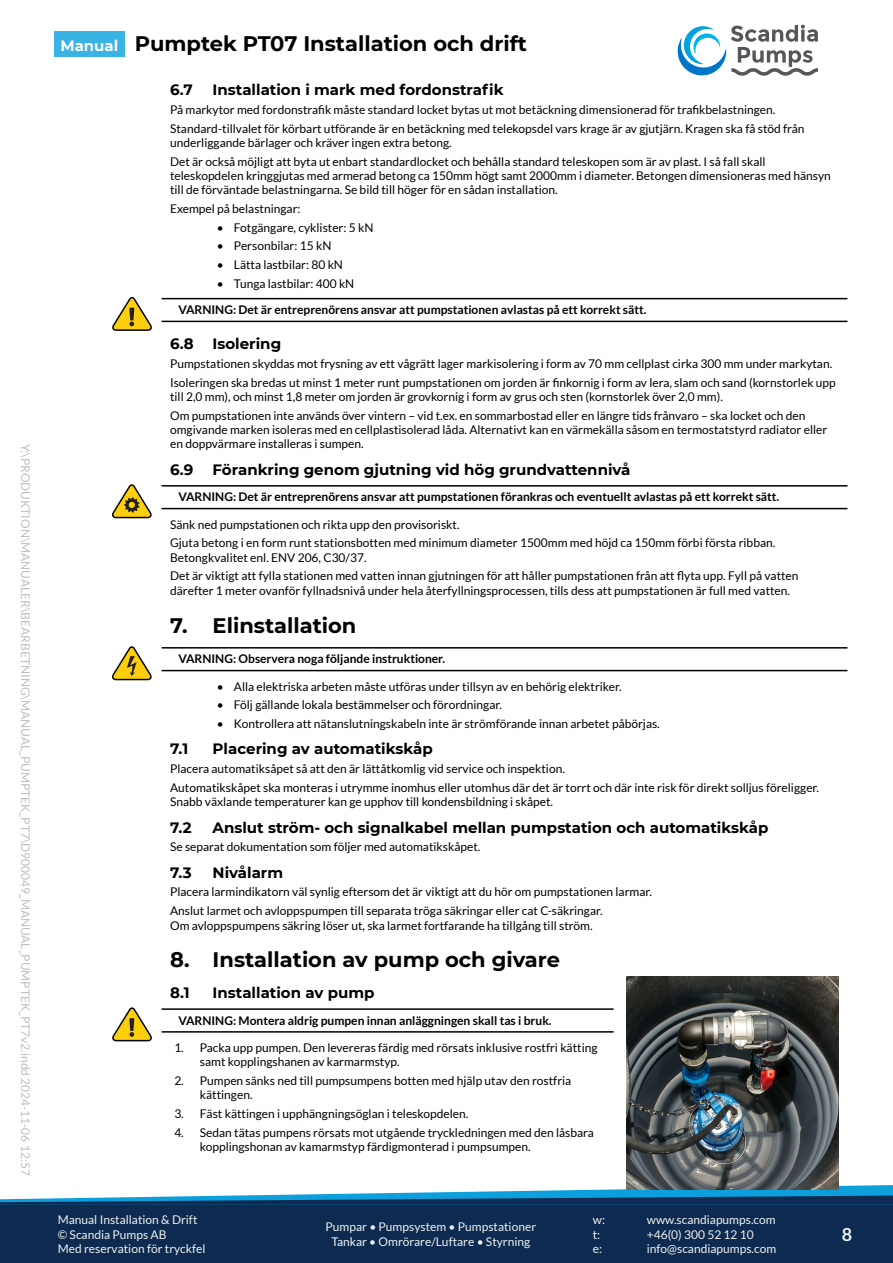
<style>
.page{position:relative;width:893px;height:1263px;background:#fff}
.page>*{position:absolute;margin:0;border:0;box-sizing:border-box;transform-origin:0 0}
.t1{font:700 21px "Montserrat";color:#000}
.t2{font:700 18px "Lato";color:#edf0ef}
.t3{font:700 15px "Montserrat";color:#000}
.t4{font:700 15px "Montserrat";color:#fff}
.content-sm{font:12px/14.4px "Lato";color:#000}
.t5{font:700 12px "Lato";color:#000}
.t6{font:12px/14.4px "Lato";color:#edf0ef}
.t7{font:12px "Lato";color:#c0bebe}
</style>
<div class="page">
<svg style="left:677px;top:25px;width:141px;height:51px"></svg>
<div style="left:0;top:1203px;width:893px;height:60px;background:#0d2b51"></div>
<svg style="left:0;top:1185px;width:893px;height:20px"></svg>
<div style="left:54px;top:32px;width:71px;height:25px;background:#38b3e4"></div>
<hr style="left:162px;top:298px;width:685px;height:1px;background:#000">
<hr style="left:162px;top:321px;width:685px;height:1px;background:#000">
<hr style="left:162px;top:485px;width:685px;height:2px;background:#000">
<hr style="left:162px;top:508px;width:685px;height:1px;background:#000">
<hr style="left:162px;top:647px;width:685px;height:1px;background:#000">
<hr style="left:162px;top:670px;width:685px;height:1px;background:#000">
<hr style="left:162px;top:1008px;width:452px;height:2px;background:#000">
<hr style="left:162px;top:1031px;width:452px;height:1px;background:#000">
<svg style="left:112px;top:297px;width:40px;height:34px"></svg>
<svg style="left:112px;top:484px;width:40px;height:35px"></svg>
<svg style="left:112px;top:646px;width:40px;height:35px"></svg>
<img style="left:626px;top:977px;width:213px;height:212px">
<svg style="left:112px;top:1007px;width:40px;height:35px"></svg>
<p class="t7" style="left:32px;top:444px;width:733px;rotate:90deg">Y:\PRODUKTION\MANUALER\BEARBETNING\MANUAL_PUMPTEK_PT7\D900049_MANUAL_PUMPTEK_PT7v2.indd 2024-11-06 12:57</p>
<p class="t4" style="left:60px;top:35px;width:60px">Manual</p>
<h1 class="t1" style="left:135px;top:29px;width:394px">Pumptek PT07 Installation och drift</h1>
<p class="t3" style="left:170px;top:79px;width:24px">6.7</p>
<p class="t3" style="left:213px;top:79px;width:292px">Installation i mark med fordonstrafik</p>
<p class="content-sm" style="left:170px;top:102px;width:607px">På markytor med fordonstrafik måste standard locket bytas ut mot betäckning dimensionerad för trafikbelastningen.</p>
<p class="content-sm" style="left:170px;top:121px;width:636px">Standard-tillvalet för körbart utförande är en betäckning med telekopsdel vars krage är av gjutjärn. Kragen ska få stöd från underliggande bärlager och kräver ingen extra betong.</p>
<p class="content-sm" style="left:170px;top:154px;width:662px">Det är också möjligt att byta ut enbart standardlocket och behålla standard teleskopen som är av plast. I så fall skall teleskopdelen kringgjutas med armerad betong ca 150mm högt samt 2000mm i diameter. Betongen dimensioneras med hänsyn till de förväntade belastningarna. Se bild till höger för en sådan installation.</p>
<p class="content-sm" style="left:170px;top:201px;width:132px">Exempel på belastningar:</p>
<p class="content-sm" style="left:217px;top:220px;width:158px">• Fotgängare, cyklister: 5 kN</p>
<p class="content-sm" style="left:217px;top:239px;width:116px">• Personbilar: 15 kN</p>
<p class="content-sm" style="left:217px;top:257px;width:128px">• Lätta lastbilar: 80 kN</p>
<p class="content-sm" style="left:217px;top:276px;width:139px">• Tunga lastbilar: 400 kN</p>
<p class="t5" style="left:179px;top:303px;width:469px">VARNING: Det är entreprenörens ansvar att pumpstationen avlastas på ett korrekt sätt.</p>
<p class="t3" style="left:170px;top:333px;width:25px">6.8</p>
<p class="t3" style="left:213px;top:333px;width:70px">Isolering</p>
<p class="content-sm" style="left:170px;top:356px;width:664px">Pumpstationen skyddas mot frysning av ett vågrätt lager markisolering i form av 70 mm cellplast cirka 300 mm under markytan.</p>
<p class="content-sm" style="left:170px;top:375px;width:667px">Isoleringen ska bredas ut minst 1 meter runt pumpstationen om jorden är finkornig i form av lera, slam och sand (kornstorlek upp till 2,0 mm), och minst 1,8 meter om jorden är grovkornig i form av grus och sten (kornstorlek över 2,0 mm).</p>
<p class="content-sm" style="left:170px;top:408px;width:659px">Om pumpstationen inte används över vintern – vid t.ex. en sommarbostad eller en längre tids frånvaro – ska locket och den omgivande marken isoleras med en cellplastisolerad låda. Alternativt kan en värmekälla såsom en termostatstyrd radiator eller en doppvärmare installeras i sumpen.</p>
<p class="t3" style="left:170px;top:459px;width:25px">6.9</p>
<p class="t3" style="left:213px;top:459px;width:419px">Förankring genom gjutning vid hög grundvattennivå</p>
<p class="t5" style="left:179px;top:490px;width:602px">VARNING: Det är entreprenörens ansvar att pumpstationen förankras och eventuellt avlastas på ett korrekt sätt.</p>
<p class="content-sm" style="left:170px;top:517px;width:291px">Sänk ned pumpstationen och rikta upp den provisoriskt.</p>
<p class="content-sm" style="left:170px;top:536px;width:607px">Gjuta betong i en form runt stationsbotten med minimum diameter 1500mm med höjd ca 150mm förbi första ribban.<br>Betongkvalitet enl. ENV 206, C30/37.</p>
<p class="content-sm" style="left:170px;top:569px;width:630px">Det är viktigt att fylla stationen med vatten innan gjutningen för att håller pumpstationen från att flyta upp. Fyll på vatten därefter 1 meter ovanför fyllnadsnivå under hela återfyllningsprocessen, tills dess att pumpstationen är full med vatten.</p>
<p class="t1" style="left:170px;top:610px;width:188px">7. Elinstallation</p>
<p class="t5" style="left:179px;top:652px;width:268px">VARNING: Observera noga följande instruktioner.</p>
<p class="content-sm" style="left:217px;top:679px;width:406px">• Alla elektriska arbeten måste utföras under tillsyn av en behörig elektriker.</p>
<p class="content-sm" style="left:217px;top:698px;width:287px">• Följ gällande lokala bestämmelser och förordningar.</p>
<p class="content-sm" style="left:217px;top:716px;width:444px">• Kontrollera att nätanslutningskabeln inte är strömförande innan arbetet påbörjas.</p>
<p class="t3" style="left:170px;top:738px;width:20px">7.1</p>
<p class="t3" style="left:213px;top:738px;width:222px">Placering av automatikskåp</p>
<p class="content-sm" style="left:170px;top:761px;width:396px">Placera automatiksåpet så att den är lättåtkomlig vid service och inspektion.</p>
<p class="content-sm" style="left:170px;top:780px;width:651px">Automatikskåpet ska monteras i utrymme inomhus eller utomhus där det är torrt och där inte risk för direkt solljus föreligger.<br>Snabb växlande temperaturer kan ge upphov till kondensbildning i skåpet.</p>
<p class="t3" style="left:170px;top:816px;width:23px">7.2</p>
<p class="t3" style="left:213px;top:816px;width:557px">Anslut ström- och signalkabel mellan pumpstation och automatikskåp</p>
<p class="content-sm" style="left:170px;top:840px;width:312px">Se separat dokumentation som följer med automatikskåpet.</p>
<p class="t3" style="left:170px;top:862px;width:23px">7.3</p>
<p class="t3" style="left:213px;top:862px;width:72px">Nivålarm</p>
<p class="content-sm" style="left:170px;top:885px;width:483px">Placera larmindikatorn väl synlig eftersom det är viktigt att du hör om pumpstationen larmar.</p>
<p class="content-sm" style="left:170px;top:903px;width:434px">Anslut larmet och avloppspumpen till separata tröga säkringar eller cat C-säkringar.<br>Om avloppspumpens säkring löser ut, ska larmet fortfarande ha tillgång till ström.</p>
<p class="t1" style="left:170px;top:945px;width:391px">8. Installation av pump och givare</p>
<p class="t3" style="left:170px;top:982px;width:21px">8.1</p>
<p class="t3" style="left:213px;top:982px;width:163px">Installation av pump</p>
<p class="t5" style="left:179px;top:1013px;width:375px">VARNING: Montera aldrig pumpen innan anläggningen skall tas i bruk.</p>
<p class="content-sm" style="left:200px;top:1040px;width:399px;text-indent:-26px">1. Packa upp pumpen. Den levereras färdig med rörsats inklusive rostfri kätting samt kopplingshanen av karmarmstyp.</p>
<p class="content-sm" style="left:200px;top:1073px;width:373px;text-indent:-26px">2. Pumpen sänks ned till pumpsumpens botten med hjälp utav den rostfria kättingen.</p>
<p class="content-sm" style="left:174px;top:1106px;width:295px">3. Fäst kättingen i upphängningsöglan i teleskopdelen.</p>
<p class="content-sm" style="left:200px;top:1125px;width:395px;text-indent:-26px">4. Sedan tätas pumpens rörsats mot utgående tryckledningen med den låsbara kopplingshonan av kamarmstyp färdigmonterad i pumpsumpen.</p>
<p class="t6" style="left:58px;top:1213px;width:149px">Manual Installation &amp; Drift © Scandia Pumps AB<br>Med reservation för tryckfel</p>
<p class="t6" style="left:326px;top:1220px;width:212px;text-align:center">Pumpar • Pumpsystem • Pumpstationer<br>Tankar • Omrörare/Luftare • Styrning</p>
<p class="t6" style="left:593px;top:1213px;width:14px">w:</p>
<p class="t6" style="left:647px;top:1213px;width:130px">www.scandiapumps.com</p>
<p class="t6" style="left:593px;top:1227px;width:9px">t:</p>
<p class="t6" style="left:647px;top:1227px;width:108px">+46(0) 300 52 12 10</p>
<p class="t6" style="left:593px;top:1241px;width:11px">e:</p>
<p class="t6" style="left:647px;top:1241px;width:131px">info@scandiapumps.com</p>
<h2 class="t2" style="left:842px;top:1224px;width:12px">8</h2>
</div>
